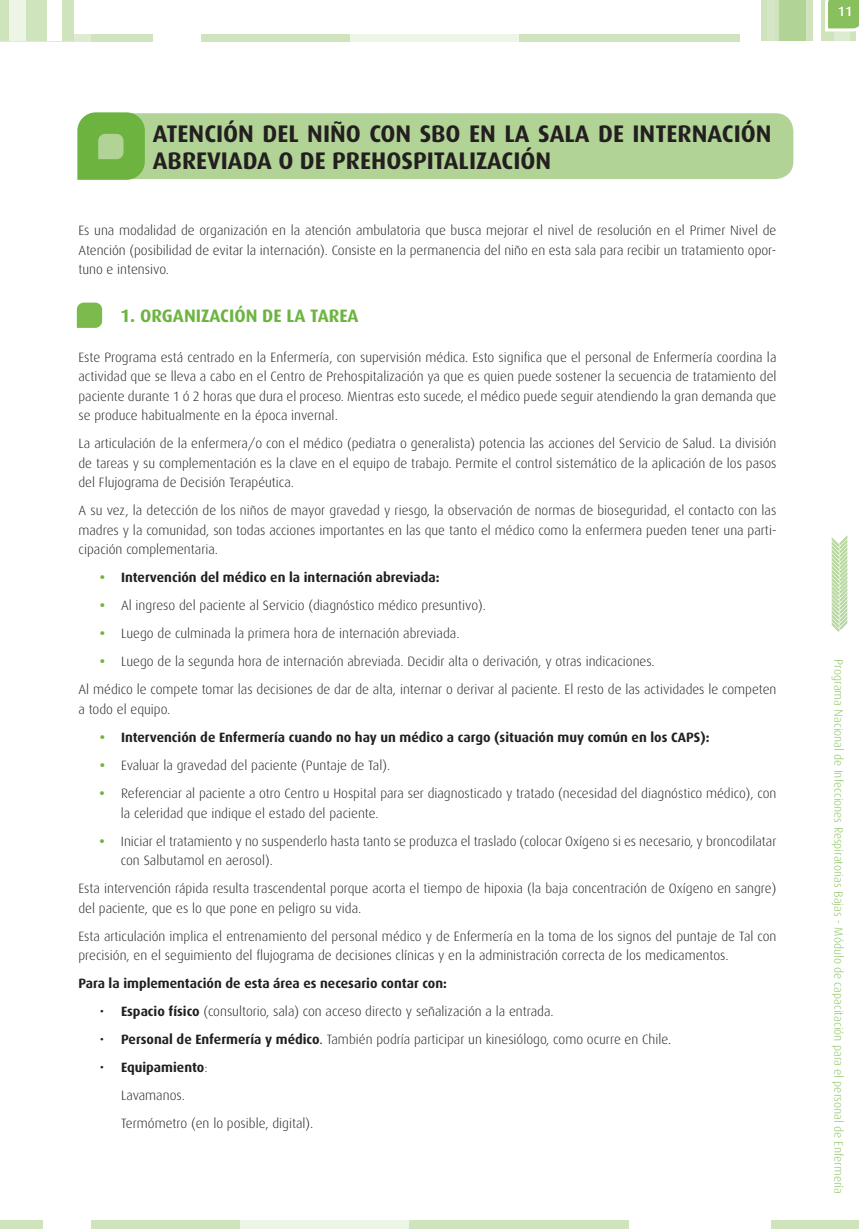
<style>
.page{position:relative;width:859px;height:1229px;background:#fff}
.page>*{position:absolute;margin:0;border:0;box-sizing:border-box;transform-origin:0 0}
.t1{font:700 24px/27px "Dax";color:#231f20}
.t2{font:700 18px "Dax";color:#6cb43f}
.t3{font:300 13.5px/19.5px "Dax";color:#231f20}
.t4{font:700 13.5px "Dax";color:#231f20}
.t5{font:500 13.5px "Dax";color:#fff}
.t6{font:300 12px "Dax";color:#89c05e}
.s1{color:#6cb43f}
.s2{font-weight:700;color:#6cb43f}
.s3{font-weight:400}
.s4{font-weight:700}
</style>
<div class="page">
<div style="left:0;top:34px;width:858px;height:7px;background:#cfe4bd"></div>
<div style="left:0;top:34px;width:91px;height:7px;background:#ddebd1"></div>
<div style="left:153px;top:34px;width:48px;height:7px;background:#fff"></div>
<div style="left:350px;top:34px;width:169px;height:7px;background:#edf5e6"></div>
<div style="left:739px;top:34px;width:119px;height:7px;background:#fff"></div>
<div style="left:0;top:0;width:74px;height:40px;background:#cfe4bd"></div>
<div style="left:9px;top:0;width:16px;height:40px;background:#edf5e6"></div>
<div style="left:47px;top:0;width:14px;height:40px;background:#fff"></div>
<div style="left:0;top:1220px;width:858px;height:8px;background:#cfe4bd"></div>
<div style="left:43px;top:1220px;width:47px;height:8px;background:#fff"></div>
<div style="left:240px;top:1220px;width:168px;height:8px;background:#edf5e6"></div>
<div style="left:628px;top:1220px;width:142px;height:8px;background:#fff"></div>
<div style="left:760px;top:0;width:98px;height:41px;background:#cfe4bd"></div>
<div style="left:778px;top:0;width:27px;height:41px;background:#b2d396"></div>
<div style="left:813px;top:0;width:7px;height:41px;background:#fff"></div>
<div style="left:834px;top:0;width:15px;height:41px;background:#ddebd1"></div>
<hr style="left:855px;top:0;width:3px;height:41px;background:#fff">
<div style="left:767px;top:0;width:7px;height:41px;background:#d6e7c8"></div>
<svg style="left:831px;top:536px;width:16px;height:95px;background:#cfe3be"></svg>
<svg style="left:77px;top:302px;width:25px;height:26px"></svg>
<div style="left:109px;top:113px;width:684px;height:66px;background:#b2d396;border-radius:18px"></div>
<svg style="left:77px;top:112px;width:68px;height:68px;background:#7cbb53"></svg>
<svg style="left:825px;top:0;width:34px;height:33px"></svg>
<h1 class="t1" style="left:153px;top:120px;width:50px">ATENCIÓN</h1>
<h1 class="t1" style="left:153px;top:120px;width:582px;text-indent:110px">DEL NI ÑO CON SBO EN LA SALA DE INTERNACIÓN<br>ABREVIADA O DE PREHOSPITALIZACIÓN</h1>
<p class="t3" style="left:78px;top:221px;width:699px;text-align:justify">Es una modalidad de organización en la atención ambulatoria que busca mejorar el nivel de resolución en el Primer Nivel de Atención (posibilidad de evitar la internación). Consiste en la permanencia del niño en esta sala para recibir un tratamiento opor&shy;tuno e intensivo.</p>
<h2 class="t2" style="left:120px;top:305px;width:110px">1. ORGANIZACIÓN</h2>
<h2 class="t2" style="left:262px;top:305px;width:98px">DE LA TAREA</h2>
<p class="t3" style="left:78px;top:347px;width:699px;text-align:justify">Este Programa está centrado en la Enfermería, con supervisión médica. Esto significa que el personal de Enfermería coordina la actividad que se lleva a cabo en el Centro de Prehospitalización ya que es quien puede sostener la secuencia de tratamiento del paciente durante 1 ó 2 horas que dura el proceso. Mientras esto sucede, el médico puede seguir atendiendo la gran demanda que se produce habitualmente en la época invernal.</p>
<p class="t3" style="left:78px;top:434px;width:699px;text-align:justify">La articulación de la enfermera/o con el médico (pediatra o generalista) potencia las acciones del Servicio de Salud. La división de tareas y su complementación es la clave en el equipo de trabajo. Permite el control sistemático de la aplicación de los pasos del Flujograma de Decisión Terapéutica.</p>
<p class="t3" style="left:78px;top:501px;width:699px;text-align:justify">A su vez, la detección de los niños de mayor gravedad y riesgo, la observación de normas de bioseguridad, el contacto con las madres y la comunidad, son todas acciones importantes en las que tanto el médico como la enfermera pueden tener una parti&shy;cipación complementaria.</p>
<p class="t4" style="left:100px;top:570px;width:341px"><span class="s1">•</span> Intervención del médico en la internación abreviada:</p>
<p class="t3" style="left:100px;top:596px;width:387px"><span class="s2">•</span> Al ingreso del paciente al Servicio (diagnóstico médico presuntivo).</p>
<p class="t3" style="left:100px;top:624px;width:361px"><span class="s2">•</span> Luego de culminada la primera hora de internación abreviada.</p>
<p class="t3" style="left:78px;top:647px;width:699px;line-height:28px;text-indent:21px"><span class="s2">•</span> Luego de la segunda hora de internación abreviada. Decidir alta o derivación, y otras indicaciones.<br>Al médico le compete tomar las decisiones de dar de alta, internar o derivar al paciente. El resto de las actividades le competen</p>
<p class="t3" style="left:78px;top:699px;width:93px">a todo el equipo.</p>
<p class="t4" style="left:100px;top:729px;width:611px"><span class="s1">•</span> Intervención de Enfermería cuando no hay un médico a cargo (situación muy común en los CAPS):</p>
<p class="t3" style="left:100px;top:755px;width:292px"><span class="s2">•</span> Evaluar la gravedad del paciente (Puntaje de Tal).</p>
<p class="t3" style="left:121px;top:783px;width:656px;text-indent:-21px"><span class="s2">•</span> Referenciar al paciente a otro Centro u Hospital para ser diagnosticado y tratado (necesidad del diagnóstico médico), con la celeridad que indique el estado del paciente.</p>
<p class="t3" style="left:121px;top:831px;width:656px;text-indent:-21px"><span class="s2">•</span> Iniciar el tratamiento y no suspenderlo hasta tanto se produzca el traslado (colocar Oxígeno si es necesario, y broncodilatar con Salbutamol en aerosol).</p>
<p class="t3" style="left:78px;top:878px;width:699px">Esta intervención rápida resulta trascendental porque acorta el tiempo de hipoxia (la baja concentración de Oxígeno en sangre) del paciente, que es lo que pone en peligro su vida.</p>
<p class="t3" style="left:78px;top:926px;width:699px">Esta articulación implica el entrenamiento del personal médico y de Enfermería en la toma de los signos del puntaje de Tal con precisión, en el seguimiento del flujograma de decisiones clínicas y en la administración correcta de los medicamentos.</p>
<p class="t4" style="left:78px;top:975px;width:370px">Para la implementación de esta área es necesario contar con:</p>
<p class="t3" style="left:100px;top:1001px;width:455px"><span class="s3">•</span> <span class="s4">Espacio físico</span> (consultorio, sala) con acceso directo y señalización a la entrada.</p>
<p class="t3" style="left:100px;top:1029px;width:573px"><span class="s3">•</span> <span class="s4">Personal de Enfermería y médico</span><span class="s3">.</span> También podría participar un kinesiólogo, como ocurre en Chile.</p>
<p class="t3" style="left:121px;top:1053px;width:194px;line-height:28px;text-indent:-21px"><span class="s3">•</span> <span class="s4">Equipamiento</span>:<br>Lavamanos.<br>Termómetro (en lo posible, digital).</p>
<p class="t5" style="left:837px;top:4px;width:16px">11</p>
<p class="t6" style="left:844px;top:659px;width:535px;rotate:90deg">Programa Nacional de Infecciones Respiratorias Bajas - Módulo de capacitación para el personal de Enfermería</p>
</div>
